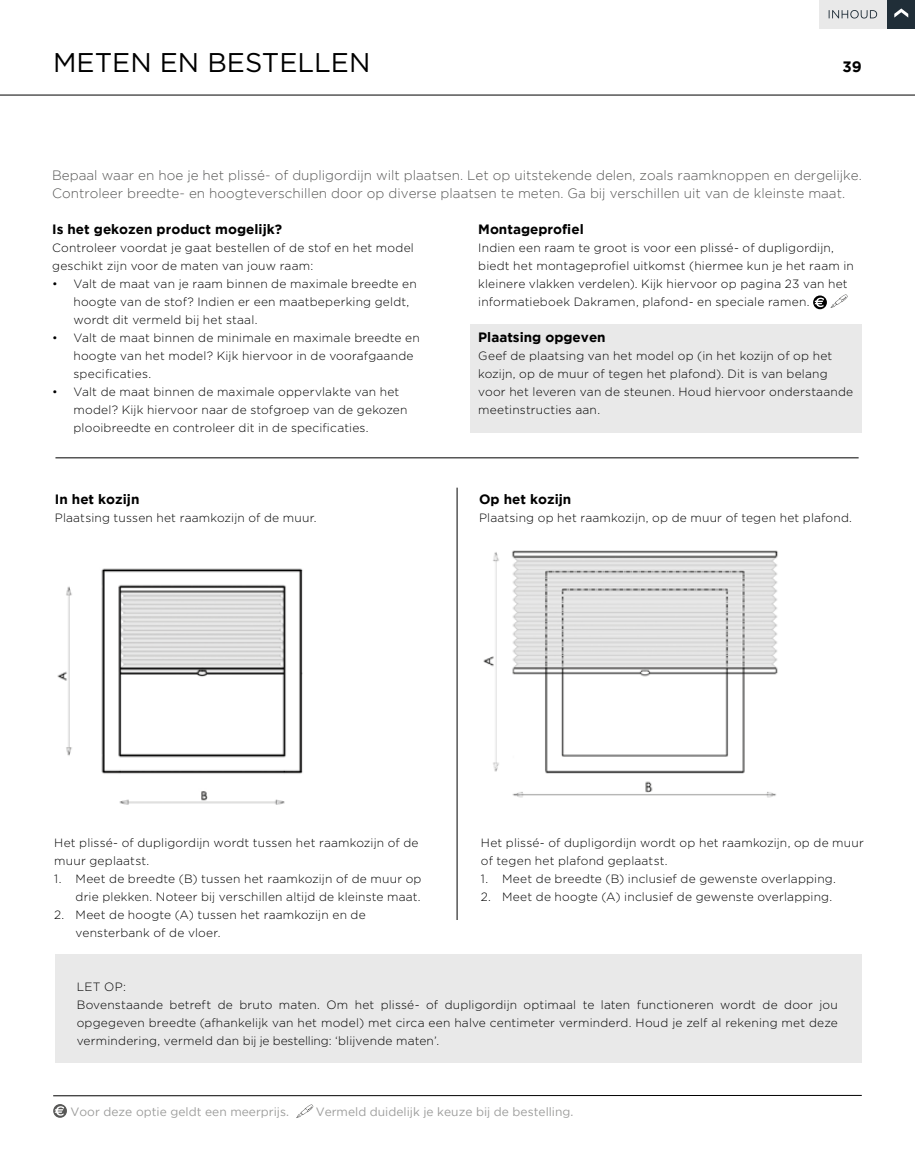
<style>
.page{position:relative;width:915px;height:1149px;background:#fff}
.page>*{position:absolute;margin:0;border:0;box-sizing:border-box;transform-origin:0 0}
.t1{font:27px "Gotham";color:#000}
.t2{font:700 15px "Gotham";color:#000}
.t3{font:300 13.5px/18px "Gotham";color:#575756}
.t4{font:700 13.5px "Gotham";color:#000}
.t5{font:300 12px/18px "Gotham";letter-spacing:.015em;color:#000}
.t6{font:12px "Gotham";color:#9d9d9c}
</style>
<div class="page">
<hr style="left:53px;top:1094px;width:808px;height:1px;background:#000">
<hr style="left:0;top:95px;width:914px;height:1px;background:#000">
<div style="left:470px;top:324px;width:391px;height:108px;background:#e9e9e9"></div>
<div style="left:55px;top:954px;width:806px;height:108px;background:#e9e9e9"></div>
<hr style="left:456px;top:487px;width:1px;height:432px;background:#000">
<img style="left:57px;top:568px;width:246px;height:237px">
<img style="left:483px;top:550px;width:295px;height:248px">
<svg style="left:812px;top:295px;width:14px;height:14px"></svg>
<svg style="left:814px;top:297px;width:9px;height:10px"></svg>
<svg style="left:830px;top:294px;width:17px;height:14px"></svg>
<hr style="left:55px;top:457px;width:803px;height:1px;background:#000">
<svg style="left:53px;top:1103px;width:14px;height:14px"></svg>
<svg style="left:55px;top:1105px;width:9px;height:10px"></svg>
<svg style="left:297px;top:1104px;width:16px;height:13px"></svg>
<div style="left:886px;top:0;width:28px;height:29px;background:#202e38"></div>
<svg style="left:894px;top:8px;width:13px;height:10px"></svg>
<div style="left:819px;top:0;width:67px;height:29px;background:#e9e9e9"></div>
<svg style="left:828px;top:10px;width:48px;height:9px"></svg>
<h1 class="t1" style="left:53px;top:45px;width:318px">METEN EN BESTELLEN</h1>
<p class="t2" style="left:842px;top:58px;width:21px">39</p>
<p class="t3" style="left:52px;top:166px;width:810px">Bepaal waar en hoe je het plissé- of dupligordijn wilt plaatsen. Let op uitstekende delen, zoals raamknoppen en dergelijke.<br>Controleer breedte- en hoogteverschillen door op diverse plaatsen te meten. Ga bij verschillen uit van de kleinste maat.</p>
<p class="t4" style="left:52px;top:221px;width:231px">Is het gekozen product mogelijk?</p>
<p class="t5" style="left:52px;top:238px;width:363px">Controleer voordat je gaat bestellen of de stof en het model geschikt zijn voor de maten van jouw raam:</p>
<p class="t5" style="left:73px;top:274px;width:345px;text-indent:-21px">• Valt de maat van je raam binnen de maximale breedte en hoogte van de stof? Indien er een maatbeperking geldt, wordt dit vermeld bij het staal.</p>
<p class="t5" style="left:73px;top:328px;width:348px;text-indent:-21px">• Valt de maat binnen de minimale en maximale breedte en hoogte van het model? Kijk hiervoor in de voorafgaande specificaties.</p>
<p class="t5" style="left:73px;top:382px;width:335px;text-indent:-21px">• Valt de maat binnen de maximale oppervlakte van het model? Kijk hiervoor naar de stofgroep van de gekozen plooibreedte en controleer dit in de specificaties.</p>
<p class="t4" style="left:55px;top:491px;width:86px">In het kozijn</p>
<p class="t5" style="left:55px;top:508px;width:263px">Plaatsing tussen het raamkozijn of de muur.</p>
<p class="t4" style="left:478px;top:221px;width:107px">Montageprofiel</p>
<p class="t5" style="left:478px;top:238px;width:377px">Indien een raam te groot is voor een plissé- of dupligordijn, biedt het montageprofiel uitkomst (hiermee kun je het raam in kleinere vlakken verdelen). Kijk hiervoor op pagina 23 van het informatieboek Dakramen, plafond- en speciale ramen.</p>
<p class="t4" style="left:478px;top:329px;width:129px">Plaatsing opgeven</p>
<p class="t5" style="left:478px;top:346px;width:376px">Geef de plaatsing van het model op (in het kozijn of op het kozijn, op de muur of tegen het plafond). Dit is van belang voor het leveren van de steunen. Houd hiervoor onderstaande meetinstructies aan.</p>
<p class="t4" style="left:479px;top:491px;width:94px">Op het kozijn</p>
<p class="t5" style="left:479px;top:508px;width:374px">Plaatsing op het raamkozijn, op de muur of tegen het plafond.</p>
<p class="t5" style="left:54px;top:832px;width:366px">Het plissé- of dupligordijn wordt tussen het raamkozijn of de muur geplaatst.</p>
<p class="t5" style="left:54px;top:868px;width:368px;text-align:right">1. Meet de breedte (B) tussen het raamkozijn of de muur op drie plekken. Noteer bij verschillen altijd de kleinste maat.</p>
<p class="t5" style="left:76px;top:904px;width:292px;text-indent:-21px">2. Meet de hoogte (A) tussen het raamkozijn en de vensterbank of de vloer.</p>
<p class="t5" style="left:481px;top:832px;width:384px">Het plissé- of dupligordijn wordt op het raamkozijn, op de muur of tegen het plafond geplaatst.</p>
<p class="t5" style="left:481px;top:868px;width:356px">1. Meet de breedte (B) inclusief de gewenste overlapping.</p>
<p class="t5" style="left:481px;top:886px;width:353px">2. Meet de hoogte (A) inclusief de gewenste overlapping.</p>
<p class="t5" style="left:77px;top:976px;width:762px">LET OP:<br>Bovenstaande betreft de bruto maten. Om het plissé- of dupligordijn optimaal te laten functioneren wordt de door jou opgegeven breedte (afhankelijk van het model) met circa een halve centimeter verminderd. Houd je zelf al rekening met deze vermindering, vermeld dan bij je bestelling: ‘blijvende maten’.</p>
<p class="t6" style="left:70px;top:1104px;width:220px">Voor deze optie geldt een meerprijs.</p>
<p class="t6" style="left:315px;top:1104px;width:259px">Vermeld duidelijk je keuze bij de bestelling.</p>
</div>
